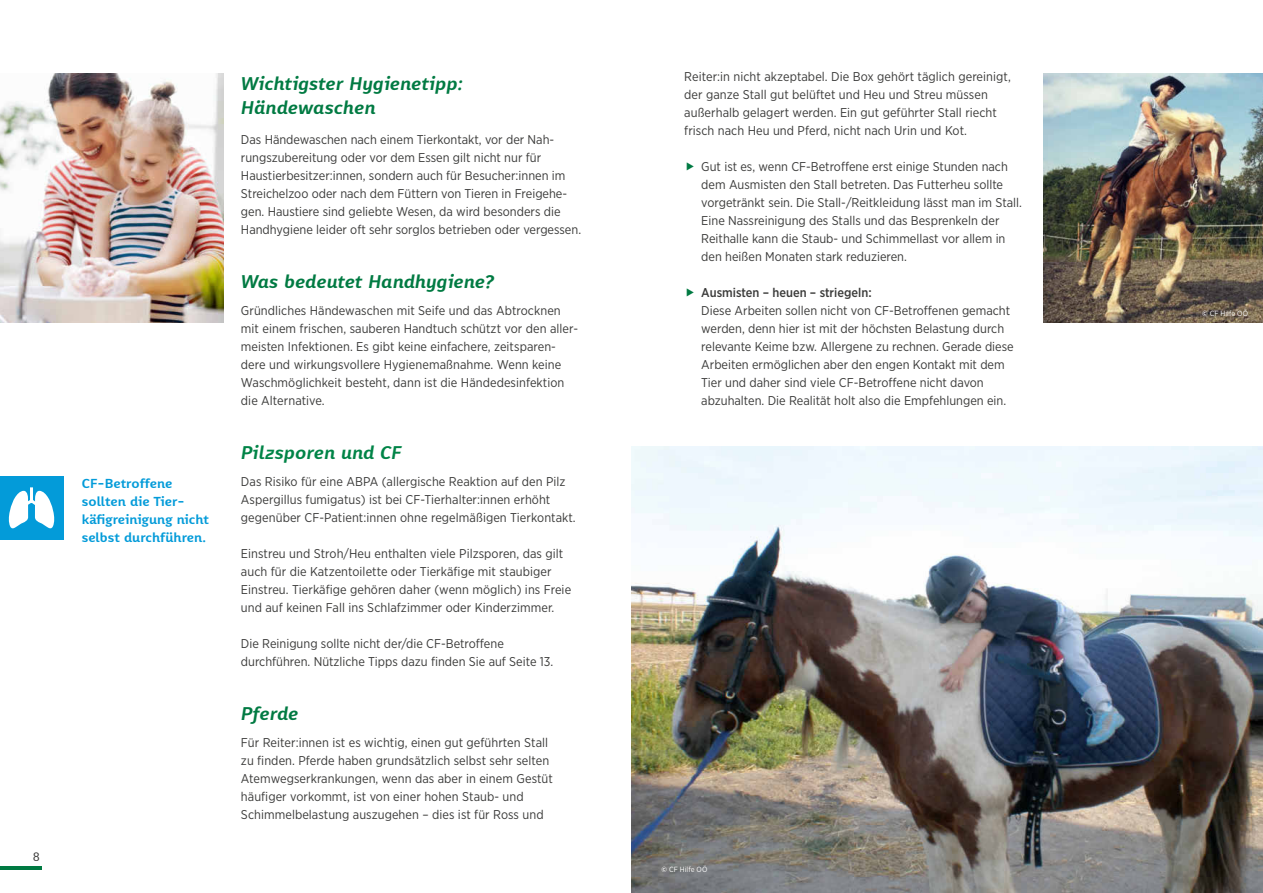
<style>
.page{position:relative;width:1263px;height:893px;background:#fff}
.page>*{position:absolute;margin:0;border:0;box-sizing:border-box;transform-origin:0 0}
.t1{font:italic 700 18px/24px "Karbid Pro";letter-spacing:-.005em;color:#007a42}
.t2{font:italic 700 18px "Karbid Pro";letter-spacing:.01em;color:#008447}
.t3{font:12.75px/18px "Gotham Narrow";color:#3b3b3a}
.t4{font:700 12.75px/18px "Karbid Pro";color:#039bd9}
.t5{font:500 12.75px "Gotham Narrow";color:#3b3b3a}
.t6{font:12px "Karbid Pro";color:#3b3b3a}
.t7{font:7.5px "Gotham Narrow";letter-spacing:.005em;color:#fff}
.s1{font-weight:700}
</style>
<div class="page">
<hr style="left:0;top:866px;width:42px;height:3px;background:#007a42">
<img style="left:0;top:74px;width:224px;height:249px">
<img style="left:631px;top:446px;width:632px;height:447px">
<div style="left:0;top:476px;width:64px;height:64px;background:#039bd9"></div>
<svg style="left:8px;top:491px;width:47px;height:38px"></svg>
<hr style="left:30px;top:487px;width:3px;height:14px;background:#fff">
<img style="left:1044px;top:73px;width:219px;height:250px">
<p class="t6" style="left:33px;top:848px;width:9px">8</p>
<p class="t4" style="left:82px;top:474px;width:128px">CF-Betroffene sollten die Tier&shy;käfigreinigung nicht selbst durchführen.</p>
<h1 class="t1" style="left:241px;top:71px;width:224px">Wichtigster Hygienetipp:<br>Händewaschen</h1>
<p class="t3" style="left:241px;top:130px;width:342px">Das Händewaschen nach einem Tierkontakt, vor der Nah&shy;rungszubereitung oder vor dem Essen gilt nicht nur für Haustierbesitzer:innen, sondern auch für Besucher:innen im Streichelzoo oder nach dem Füttern von Tieren in Freigehe&shy;gen. Haustiere sind geliebte Wesen, da wird besonders die Handhygiene leider oft sehr sorglos betrieben oder vergessen.</p>
<h1 class="t1" style="left:241px;top:269px;width:254px">Was bedeutet Handhygiene?</h1>
<p class="t3" style="left:241px;top:301px;width:339px">Gründliches Händewaschen mit Seife und das Abtrocknen mit einem frischen, sauberen Handtuch schützt vor den aller&shy;meisten Infektionen. Es gibt keine einfachere, zeitsparen&shy;dere und wirkungsvollere Hygienemaßnahme. Wenn keine Waschmöglichkeit besteht, dann ist die Händedesinfektion die Alternative.</p>
<h1 class="t2" style="left:241px;top:440px;width:162px">Pilzsporen und CF</h1>
<p class="t3" style="left:241px;top:472px;width:336px">Das Risiko für eine ABPA (allergische Reaktion auf den Pilz<br>Aspergillus fumigatus) ist bei CF-Tierhalter:innen erhöht gegenüber CF-Patient:innen ohne regelmäßigen Tierkontakt.</p>
<p class="t3" style="left:241px;top:544px;width:332px">Einstreu und Stroh/Heu enthalten viele Pilzsporen, das gilt auch für die Katzentoilette oder Tierkäfige mit staubiger Einstreu. Tierkäfige gehören daher (wenn möglich) ins Freie und auf keinen Fall ins Schlafzimmer oder Kinderzimmer.</p>
<p class="t3" style="left:241px;top:634px;width:314px">Die Reinigung sollte nicht der/die CF-Betroffene durchführen. Nützliche Tipps dazu finden Sie auf Seite 13.</p>
<h1 class="t1" style="left:241px;top:701px;width:59px">Pferde</h1>
<p class="t3" style="left:241px;top:733px;width:313px">Für Reiter:innen ist es wichtig, einen gut geführten Stall zu finden. Pferde haben grundsätzlich selbst sehr selten Atemwegserkrankungen, wenn das aber in einem Gestüt häufiger vorkommt, ist von einer hohen Staub- und Schimmelbelastung auszugehen – dies ist für Ross und</p>
<p class="t3" style="left:684px;top:67px;width:328px">Reiter:in nicht akzeptabel. Die Box gehört täglich gereinigt, der ganze Stall gut belüftet und Heu und Streu müssen außerhalb gelagert werden. Ein gut geführter Stall riecht frisch nach Heu und Pferd, nicht nach Urin und Kot.</p>
<p class="t3" style="left:701px;top:157px;width:322px">Gut ist es, wenn CF-Betroffene erst einige Stunden nach dem Ausmisten den Stall betreten. Das Futterheu sollte vorgetränkt sein. Die Stall-/Reitkleidung lässt man im Stall.<br>Eine Nassreinigung des Stalls und das Besprenkeln der Reithalle kann die Staub- und Schimmellast vor allem in den heißen Monaten stark reduzieren.</p>
<p class="t5" style="left:701px;top:284px;width:172px">Ausmisten – heuen – striegeln:</p>
<p class="t3" style="left:701px;top:301px;width:314px">Diese Arbeiten sollen nicht von CF-Betroffenen gemacht werden, denn hier ist mit der höchsten Belastung durch relevante Keime bzw. Allergene zu rechnen. Gerade diese Arbeiten ermöglichen aber den engen Kontakt mit dem Tier und daher sind viele CF-Betroffene nicht davon abzuhalten. Die Realität holt also die Empfehlungen ein.</p>
<p class="t7" style="left:661px;top:865px;width:47px"><span class="s1">©</span> CF Hilfe OÖ</p>
<p class="t7" style="left:1202px;top:309px;width:47px"><span class="s1">©</span> CF Hilfe OÖ</p>
</div>
